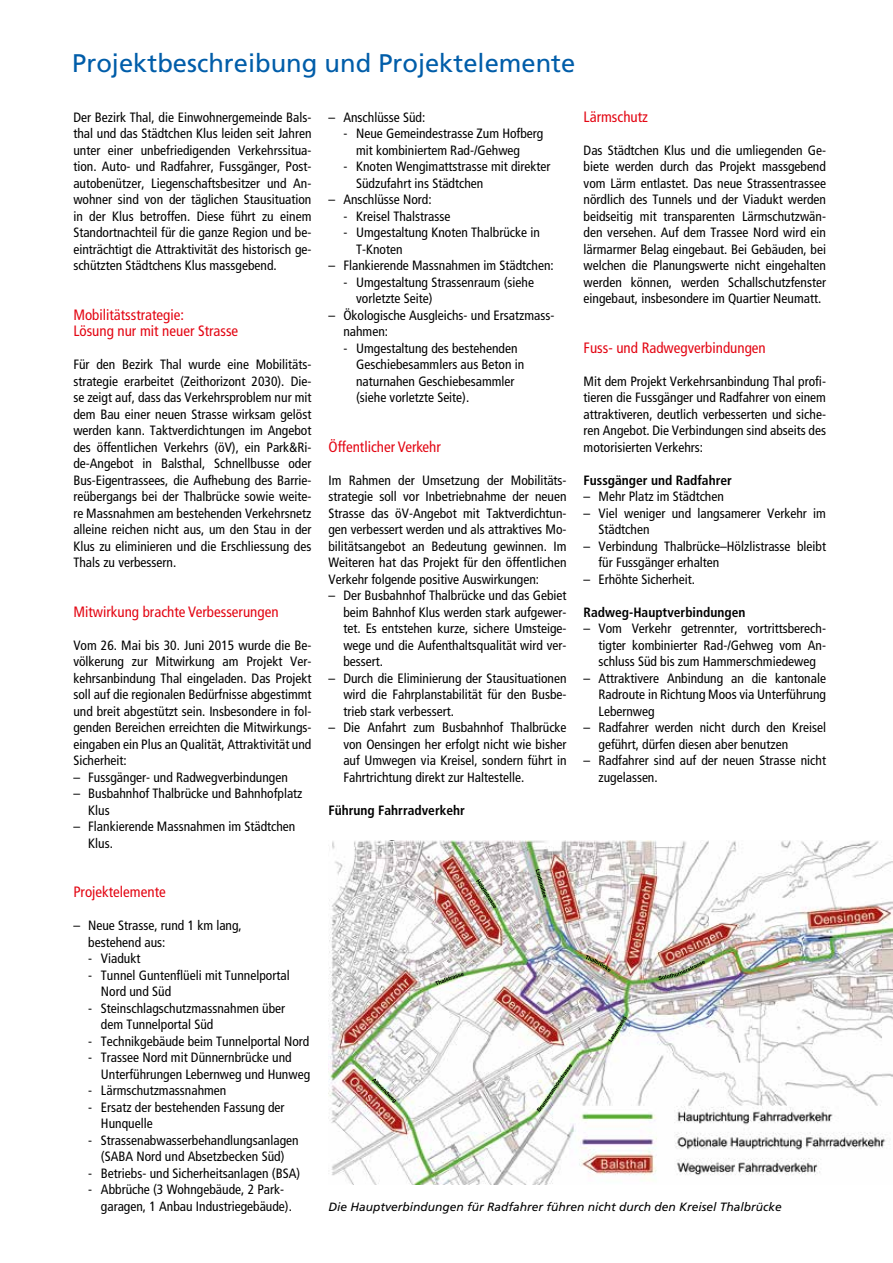
<style>
.page{position:relative;width:893px;height:1263px;background:#fff}
.page>*{position:absolute;margin:0;border:0;box-sizing:border-box;transform-origin:0 0}
.t1{font:25.5px "Frutiger";color:#005da9}
.t2{font:condensed 15px/16.5px "Frutiger";color:#e30613}
.t3{font:condensed 13.5px/16.5px "Frutiger";color:#000}
.t4{font:700 condensed 13.5px "Frutiger";color:#000}
.t5{font:italic 12px "Frutiger";color:#000}
</style>
<div class="page">
<img style="left:328px;top:840px;width:565px;height:344px">
<svg style="left:586px;top:955px;width:25px;height:17px"></svg>
<svg style="left:658px;top:961px;width:47px;height:19px"></svg>
<svg style="left:608px;top:1016px;width:19px;height:26px"></svg>
<svg style="left:537px;top:1064px;width:35px;height:48px"></svg>
<svg style="left:536px;top:869px;width:10px;height:29px"></svg>
<svg style="left:476px;top:879px;width:20px;height:29px"></svg>
<svg style="left:435px;top:973px;width:29px;height:12px"></svg>
<svg style="left:372px;top:1079px;width:24px;height:24px"></svg>
<h1 class="t1" style="left:72px;top:48px;width:505px">Projektbeschreibung und Projektelemente</h1>
<p class="t3" style="left:73px;top:109px;width:240px;text-align:justify">Der Bezirk Thal, die Einwohnergemeinde Bals&shy;thal und das Städtchen Klus leiden seit Jahren unter einer unbefriedigenden Verkehrssitua&shy;tion. Auto- und Radfahrer, Fussgänger, Post&shy;autobenützer, Liegenschaftsbesitzer und An&shy;wohner sind von der täglichen Stausituation in der Klus betroffen. Diese führt zu einem Standortnachteil für die ganze Region und be&shy;einträchtigt die Attraktivität des historisch ge&shy;schützten Städtchens Klus massgebend.</p>
<p class="t2" style="left:73px;top:306px;width:166px">Mobilitätsstrategie:<br>Lösung nur mit neuer Strasse</p>
<p class="t3" style="left:73px;top:356px;width:240px;text-align:justify">Für den Bezirk Thal wurde eine Mobilitäts&shy;strategie erarbeitet (Zeithorizont 2030). Die&shy;se zeigt auf, dass das Verkehrsproblem nur mit dem Bau einer neuen Strasse wirksam gelöst werden kann. Taktverdichtungen im Angebot des öffentlichen Verkehrs (öV), ein Park&amp;Ri&shy;de-Angebot in Balsthal, Schnellbusse oder Bus-Eigentrassees, die Aufhebung des Barrie&shy;reübergangs bei der Thalbrücke sowie weite&shy;re Massnahmen am bestehenden Verkehrsnetz alleine reichen nicht aus, um den Stau in der Klus zu eliminieren und die Erschliessung des Thals zu verbessern.</p>
<p class="t2" style="left:73px;top:603px;width:207px">Mitwirkung brachte Verbesserungen</p>
<p class="t3" style="left:73px;top:637px;width:240px;text-align:justify">Vom 26. Mai bis 30. Juni 2015 wurde die Be&shy;völkerung zur Mitwirkung am Projekt Ver&shy;kehrsanbindung Thal eingeladen. Das Projekt soll auf die regionalen Bedürfnisse abgestimmt und breit abgestützt sein. Insbesondere in fol&shy;genden Bereichen erreichten die Mitwirkungs&shy;eingaben ein Plus an Qualität, Attraktivität und Sicherheit:</p>
<p class="t3" style="left:73px;top:769px;width:216px">– Fussgänger- und Radwegverbindungen</p>
<p class="t3" style="left:88px;top:785px;width:216px;text-indent:-15px">– Busbahnhof Thalbrücke und Bahnhofplatz<br>Klus</p>
<p class="t3" style="left:88px;top:818px;width:209px;text-indent:-15px">– Flankierende Massnahmen im Städtchen<br>Klus.</p>
<p class="t2" style="left:73px;top:884px;width:94px">Projektelemente</p>
<p class="t3" style="left:88px;top:917px;width:155px;text-indent:-15px">– Neue Strasse, rund 1 km lang, bestehend aus:</p>
<p class="t3" style="left:88px;top:950px;width:54px">- Viadukt</p>
<p class="t3" style="left:101px;top:967px;width:190px;text-indent:-13px">- Tunnel Guntenflüeli mit Tunnelportal<br>Nord und Süd</p>
<p class="t3" style="left:101px;top:1000px;width:186px;text-indent:-13px">- Steinschlagschutzmassnahmen über dem Tunnelportal Süd</p>
<p class="t3" style="left:88px;top:1033px;width:223px">- Technikgebäude beim Tunnelportal Nord</p>
<p class="t3" style="left:101px;top:1049px;width:211px;text-indent:-13px">- Trassee Nord mit Dünnernbrücke und<br>Unterführungen Lebernweg und Hunweg</p>
<p class="t3" style="left:88px;top:1082px;width:140px">- Lärmschutzmassnahmen</p>
<p class="t3" style="left:101px;top:1099px;width:185px;text-indent:-13px">- Ersatz der bestehenden Fassung der<br>Hunquelle</p>
<p class="t3" style="left:88px;top:1132px;width:212px;text-align:center">- Strassenabwasserbehandlungsanlagen (SABA Nord und Absetzbecken Süd)</p>
<p class="t3" style="left:88px;top:1165px;width:213px">- Betriebs- und Sicherheitsanlagen (BSA)</p>
<p class="t3" style="left:101px;top:1181px;width:192px;text-indent:-13px">- Abbrüche (3 Wohngebäude, 2 Park&shy;garagen, 1 Anbau Industriegebäude).</p>
<p class="t2" style="left:584px;top:108px;width:66px">Lärmschutz</p>
<p class="t3" style="left:584px;top:142px;width:244px;text-align:justify">Das Städtchen Klus und die umliegenden Ge&shy;biete werden durch das Projekt massgebend vom Lärm entlastet. Das neue Strassentrassee nördlich des Tunnels und der Viadukt werden beidseitig mit transparenten Lärmschutzwän&shy;den versehen. Auf dem Trassee Nord wird ein lärmarmer Belag eingebaut. Bei Gebäuden, bei welchen die Planungswerte nicht eingehalten werden können, werden Schallschutzfenster eingebaut, insbesondere im Quartier Neumatt.</p>
<p class="t3" style="left:328px;top:109px;width:98px">– Anschlüsse Süd:</p>
<p class="t3" style="left:356px;top:125px;width:189px;text-indent:-13px">- Neue Gemeindestrasse Zum Hofberg mit kombiniertem Rad-/Gehweg</p>
<p class="t3" style="left:356px;top:158px;width:196px;text-indent:-13px">- Knoten Wengimattstrasse mit direkter<br>Südzufahrt ins Städtchen</p>
<p class="t3" style="left:328px;top:191px;width:105px">– Anschlüsse Nord:</p>
<p class="t3" style="left:343px;top:208px;width:108px">- Kreisel Thalstrasse</p>
<p class="t3" style="left:356px;top:224px;width:185px;text-indent:-13px">- Umgestaltung Knoten Thalbrücke in<br>T-Knoten</p>
<p class="t3" style="left:328px;top:257px;width:227px">– Flankierende Massnahmen im Städtchen:</p>
<p class="t3" style="left:356px;top:274px;width:179px;text-indent:-13px">- Umgestaltung Strassenraum (siehe vorletzte Seite)</p>
<p class="t3" style="left:343px;top:307px;width:212px;text-indent:-15px">– Ökologische Ausgleichs- und Ersatzmass&shy;nahmen:</p>
<p class="t3" style="left:356px;top:340px;width:170px;text-indent:-13px">- Umgestaltung des bestehenden<br>Geschiebesammlers aus Beton in naturnahen Geschiebesammler (siehe vorletzte Seite).</p>
<p class="t2" style="left:328px;top:438px;width:114px">Öffentlicher Verkehr</p>
<p class="t3" style="left:328px;top:472px;width:240px;text-align:justify">Im Rahmen der Umsetzung der Mobilitäts&shy;strategie soll vor Inbetriebnahme der neuen Strasse das öV-Angebot mit Taktverdichtun&shy;gen verbessert werden und als attraktives Mo&shy;bilitätsangebot an Bedeutung gewinnen. Im Weiteren hat das Projekt für den öffentlichen Verkehr folgende positive Auswirkungen:</p>
<p class="t3" style="left:343px;top:587px;width:225px;text-align:justify;text-indent:-15px">– Der Busbahnhof Thalbrücke und das Gebiet beim Bahnhof Klus werden stark aufgewer&shy;tet. Es entstehen kurze, sichere Umsteige&shy;wege und die Aufenthaltsqualität wird ver&shy;bessert.</p>
<p class="t3" style="left:343px;top:670px;width:225px;text-align:justify;text-indent:-15px">– Durch die Eliminierung der Stausituationen wird die Fahrplanstabilität für den Busbe&shy;trieb stark verbessert.</p>
<p class="t3" style="left:343px;top:719px;width:225px;text-align:justify;text-indent:-15px">– Die Anfahrt zum Busbahnhof Thalbrücke von Oensingen her erfolgt nicht wie bisher auf Umwegen via Kreisel, sondern führt in Fahrtrichtung direkt zur Haltestelle.</p>
<p class="t2" style="left:584px;top:339px;width:184px">Fuss- und Radwegverbindungen</p>
<p class="t3" style="left:584px;top:373px;width:244px;text-align:justify">Mit dem Projekt Verkehrsanbindung Thal profi&shy;tieren die Fussgänger und Radfahrer von einem attraktiveren, deutlich verbesserten und siche&shy;ren Angebot. Die Verbindungen sind abseits des motorisierten Verkehrs:</p>
<p class="t4" style="left:584px;top:472px;width:150px">Fussgänger und Radfahrer</p>
<p class="t3" style="left:584px;top:488px;width:142px">– Mehr Platz im Städtchen</p>
<p class="t3" style="left:598px;top:505px;width:229px;text-indent:-15px">– Viel weniger und langsamerer Verkehr im<br>Städtchen</p>
<p class="t3" style="left:598px;top:538px;width:229px;text-indent:-15px">– Verbindung Thalbrücke–Hölzlistrasse bleibt für Fussgänger erhalten</p>
<p class="t3" style="left:584px;top:571px;width:113px">– Erhöhte Sicherheit.</p>
<p class="t4" style="left:584px;top:604px;width:163px">Radweg-Hauptverbindungen</p>
<p class="t3" style="left:598px;top:620px;width:229px;text-align:justify;text-indent:-15px">– Vom Verkehr getrennter, vortrittsberech&shy;tigter kombinierter Rad-/Gehweg vom An&shy;schluss Süd bis zum Hammerschmiedeweg</p>
<p class="t3" style="left:598px;top:670px;width:229px;text-align:justify;text-indent:-15px">– Attraktivere Anbindung an die kantonale Radroute in Richtung Moos via Unterführung Lebernweg</p>
<p class="t3" style="left:598px;top:719px;width:229px;text-indent:-15px">– Radfahrer werden nicht durch den Kreisel geführt, dürfen diesen aber benutzen</p>
<p class="t3" style="left:598px;top:752px;width:229px;text-indent:-15px">– Radfahrer sind auf der neuen Strasse nicht zugelassen.</p>
<p class="t4" style="left:328px;top:802px;width:138px">Führung Fahrradverkehr</p>
<p class="t5" style="left:328px;top:1200px;width:455px">Die Hauptverbindungen für Radfahrer führen nicht durch den Kreisel Thalbrücke</p>
</div>
